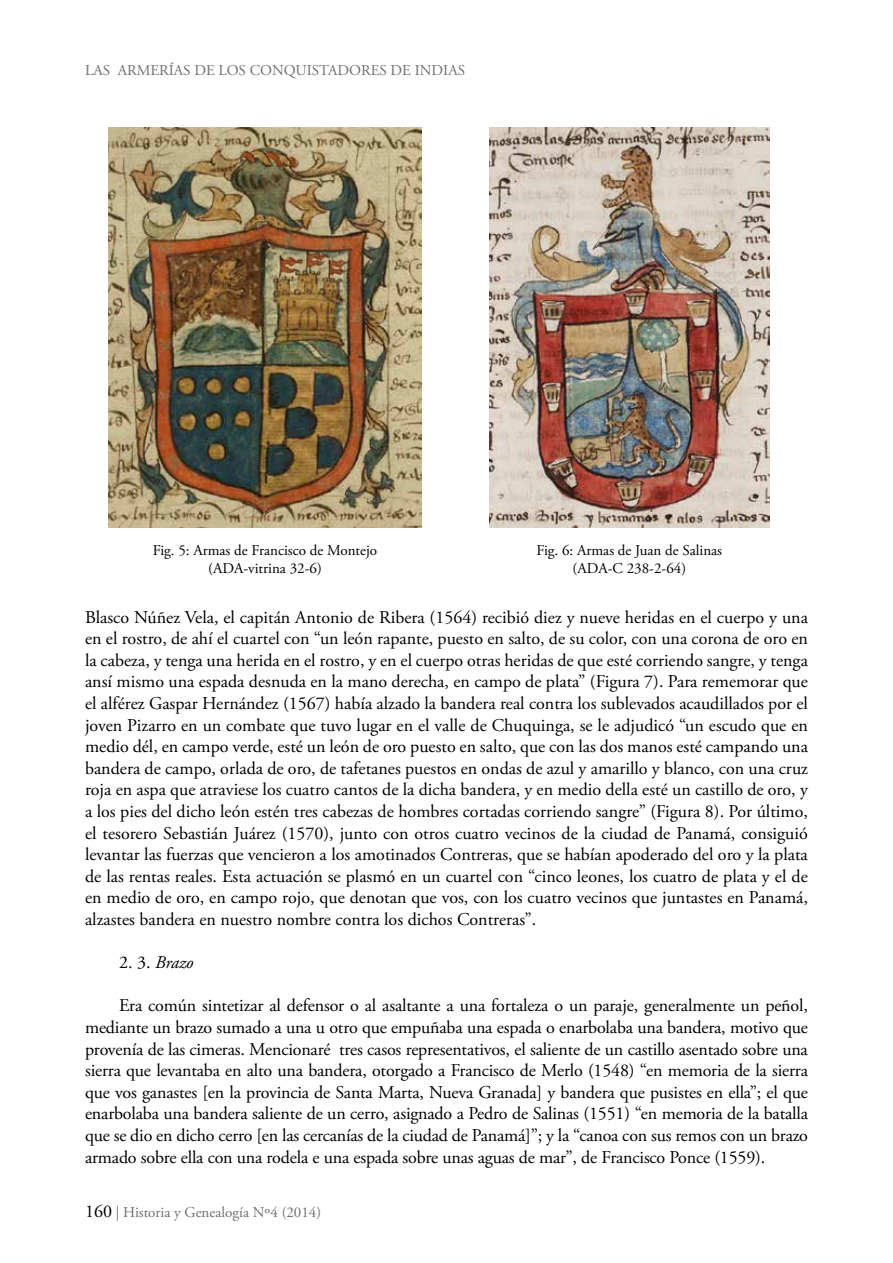
<style>
.page{position:relative;width:893px;height:1263px;background:#fff}
.page>*{position:absolute;margin:0;border:0;box-sizing:border-box;transform-origin:0 0}
.t1{font:18px/21.6px "Adobe Garamond Pro";letter-spacing:-.01em;color:#000;text-align:justify}
.t2{font:italic 18px "Adobe Garamond Pro";letter-spacing:-.005em;color:#000}
.t3{font:15px/18px "Adobe Garamond Pro";color:#000;text-align:center}
.t4{font:15px "Adobe Garamond Pro";color:#6d6e71}
.s1{font-style:normal}
.s2{font-size:18px;color:#000}
</style>
<div class="page">
<img style="left:108px;top:128px;width:314px;height:399px">
<img style="left:489px;top:128px;width:280px;height:399px">
<p class="t4" style="left:85px;top:61px;width:381px">LAS ARMERÍAS DE LOS CONQUISTADORES DE INDIAS</p>
<p class="t3" style="left:153px;top:542px;width:226px">Fig. 5: Armas de Francisco de Montejo (ADA-vitrina 32-6)</p>
<p class="t3" style="left:536px;top:542px;width:187px">Fig. 6: Armas de Juan de Salinas (ADA-C 238-2-64)</p>
<p class="t1" style="left:85px;top:607px;width:725px">Blasco Núñez Vela, el capitán Antonio de Ribera (1564) recibió diez y nueve heridas en el cuerpo y una en el rostro, de ahí el cuartel con “un león rapante, puesto en salto, de su color, con una corona de oro en la cabeza, y tenga una herida en el rostro, y en el cuerpo otras heridas de que esté corriendo sangre, y tenga ansí mismo una espada desnuda en la mano derecha, en campo de plata” (Figura 7). Para rememorar que el alférez Gaspar Hernández (1567) había alzado la bandera real contra los sublevados acaudillados por el joven Pizarro en un combate que tuvo lugar en el valle de Chuquinga, se le adjudicó “un escudo que en medio dél, en campo verde, esté un león de oro puesto en salto, que con las dos manos esté campando una bandera de campo, orlada de oro, de tafetanes puestos en ondas de azul y amarillo y blanco, con una cruz roja en aspa que atraviese los cuatro cantos de la dicha bandera, y en medio della esté un castillo de oro, y a los pies del dicho león estén tres cabezas de hombres cortadas corriendo sangre” (Figura 8). Por último, el tesorero Sebastián Juárez (1570), junto con otros cuatro vecinos de la ciudad de Panamá, consiguió levantar las fuerzas que vencieron a los amotinados Contreras, que se habían apoderado del oro y la plata de las rentas reales. Esta actuación se plasmó en un cuartel con “cinco leones, los cuatro de plata y el de en medio de oro, en campo rojo, que denotan que vos, con los cuatro vecinos que juntastes en Panamá, alzastes bandera en nuestro nombre contra los dichos Contreras”.</p>
<p class="t2" style="left:119px;top:952px;width:76px"><span class="s1">2. 3.</span> Brazo</p>
<p class="t1" style="left:85px;top:995px;width:725px;text-indent:34px">Era común sintetizar al defensor o al asaltante a una fortaleza o un paraje, generalmente un peñol, mediante un brazo sumado a una u otro que empuñaba una espada o enarbolaba una bandera, motivo que provenía de las cimeras. Mencionaré tres casos representativos, el saliente de un castillo asentado sobre una sierra que levantaba en alto una bandera, otorgado a Francisco de Merlo (1548) “en memoria de la sierra que vos ganastes [en la provincia de Santa Marta, Nueva Granada] y bandera que pusistes en ella”; el que enarbolaba una bandera saliente de un cerro, asignado a Pedro de Salinas (1551) “en memoria de la batalla que se dio en dicho cerro [en las cercanías de la ciudad de Panamá]”; y la “canoa con sus remos con un brazo armado sobre ella con una rodela e una espada sobre unas aguas de mar”, de Francisco Ponce (1559).</p>
<p class="t4" style="left:85px;top:1203px;width:238px"><span class="s2">160</span> | Historia y Genealogía Nº4 (2014)</p>
</div>
